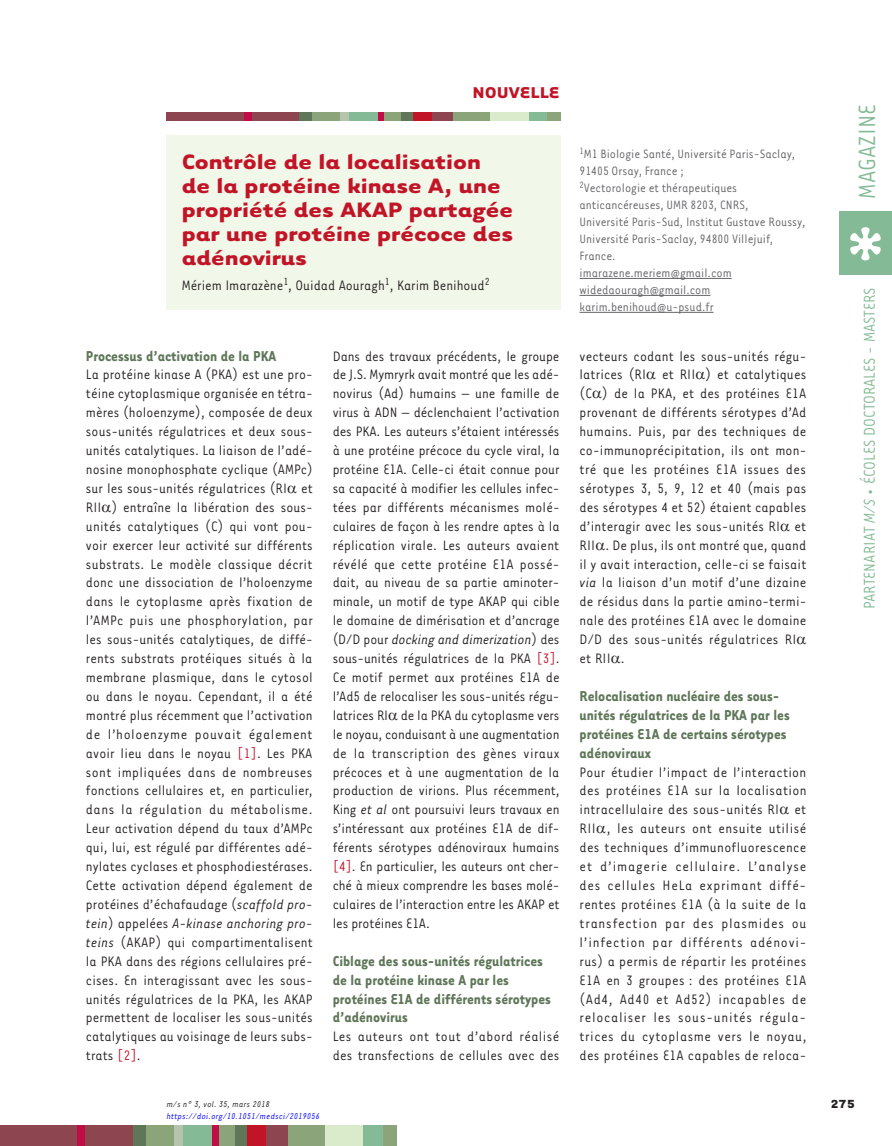
<style>
.page{position:relative;width:892px;height:1146px;background:#fff}
.page>*{position:absolute;margin:0;border:0;box-sizing:border-box;transform-origin:0 0}
.t1{font:27px "Tarzana Narrow";color:#84ba95}
.t2{font:700 24px/24px "Tarzana Wide";color:#c11527}
.t3{font:18px "Tarzana Narrow";color:#84ba95}
.t4{font:700 18px "Tarzana Wide";color:#c11527}
.t5{font:700 16.5px/18.9px "Tarzana Narrow";color:#5f7659}
.t6{font:15.75px/18.9px "Tarzana Narrow";letter-spacing:.01em;color:#231f20;text-align:justify}
.t7{font:13.95px/17px "Tarzana Narrow";color:#636366}
.t8{font:700 13.5px "Tarzana Wide";color:#231f20}
.t9{font:italic 9.75px "Tarzana Narrow";letter-spacing:.025em;color:#00f}
.t10{font:italic 9.75px "Tarzana Narrow";letter-spacing:.025em;color:#231f20}
.s1{color:#c11527}
.s2{font-style:italic}
</style>
<div class="page">
<div style="left:0;top:1125px;width:133px;height:20px;background:#8d454f"></div>
<div style="left:234px;top:1125px;width:13px;height:20px;background:#5f7659"></div>
<div style="left:77px;top:1125px;width:8px;height:20px;background:#c10d45"></div>
<div style="left:133px;top:1125px;width:21px;height:20px;background:#5f7659"></div>
<div style="left:146px;top:1125px;width:30px;height:20px;background:#8ba479"></div>
<div style="left:174px;top:1125px;width:9px;height:20px;background:#b6c4ad"></div>
<div style="left:183px;top:1125px;width:29px;height:20px;background:#84ba95"></div>
<div style="left:216px;top:1125px;width:19px;height:20px;background:#8ba479"></div>
<div style="left:212px;top:1125px;width:6px;height:20px;background:#c10d45"></div>
<div style="left:247px;top:1125px;width:27px;height:20px;background:#c11527"></div>
<div style="left:286px;top:1125px;width:39px;height:20px;background:#8ba479"></div>
<div style="left:266px;top:1125px;width:21px;height:20px;background:#8d454f"></div>
<div style="left:325px;top:1125px;width:39px;height:20px;background:#daebcb"></div>
<div style="left:363px;top:1125px;width:21px;height:20px;background:#84ba95"></div>
<div style="left:383px;top:1125px;width:13px;height:20px;background:#8ba479"></div>
<div style="left:839px;top:211px;width:52px;height:63px;background:#84ba95"></div>
<svg style="left:850px;top:227px;width:30px;height:33px"></svg>
<div style="left:167px;top:112px;width:133px;height:8px;background:#8d454f"></div>
<div style="left:299px;top:112px;width:27px;height:8px;background:#5f7659"></div>
<div style="left:400px;top:112px;width:13px;height:8px;background:#5f7659"></div>
<div style="left:312px;top:112px;width:30px;height:8px;background:#8ba479"></div>
<div style="left:348px;top:112px;width:30px;height:8px;background:#84ba95"></div>
<div style="left:528px;top:112px;width:20px;height:8px;background:#84ba95"></div>
<div style="left:382px;top:112px;width:18px;height:8px;background:#8ba479"></div>
<div style="left:547px;top:112px;width:14px;height:8px;background:#8ba479"></div>
<div style="left:451px;top:112px;width:39px;height:8px;background:#8ba479"></div>
<div style="left:490px;top:112px;width:38px;height:8px;background:#daebcb"></div>
<div style="left:340px;top:112px;width:9px;height:8px;background:#b6c4ad"></div>
<div style="left:244px;top:112px;width:7px;height:8px;background:#c10d45"></div>
<div style="left:378px;top:112px;width:6px;height:8px;background:#c10d45"></div>
<div style="left:413px;top:112px;width:27px;height:8px;background:#c11527"></div>
<div style="left:431px;top:112px;width:21px;height:8px;background:#8d454f"></div>
<div style="left:167px;top:135px;width:394px;height:175px;background:#f1f7e9"></div>
<hr style="left:579px;top:278px;width:152px;height:1px;background:#636366">
<hr style="left:579px;top:295px;width:131px;height:1px;background:#636366">
<hr style="left:579px;top:312px;width:134px;height:1px;background:#636366">
<p class="t4" style="left:472px;top:81px;width:89px">NOUVELLE</p>
<h2 class="t2" style="left:182px;top:148px;width:333px">Contrôle de la localisation de la protéine kinase A, une propriété des AKAP partagée par une protéine précoce des adénovirus</h2>
<p class="t6" style="left:182px;top:275px;width:309px">Mériem Imarazène<sup>1</sup>, Ouidad Aouragh<sup>1</sup>, Karim Benihoud<sup>2</sup></p>
<p class="t5" style="left:86px;top:345px;width:192px">Processus d’activation de la PKA</p>
<p class="t6" style="left:86px;top:364px;width:228px">La protéine kinase A (PKA) est une pro&shy;téine cytoplasmique organisée en tétra&shy;mères (holoenzyme), composée de deux sous-unités régulatrices et deux sous&shy;unités catalytiques. La liaison de l’adé&shy;nosine monophosphate cyclique (AMPc) sur les sous-unités régulatrices (RI et RII ) entraîne la libération des sous&shy;unités catalytiques (C) qui vont pou&shy;voir exercer leur activité sur différents substrats. Le modèle classique décrit donc une dissociation de l’holoenzyme dans le cytoplasme après fixation de l’AMPc puis une phosphorylation, par les sous-unités catalytiques, de diffé&shy;rents substrats protéiques situés à la membrane plasmique, dans le cytosol ou dans le noyau. Cependant, il a été montré plus récemment que l’activation de l’holoenzyme pouvait également avoir lieu dans le noyau <span class="s1">[1]</span>. Les PKA sont impliquées dans de nombreuses fonctions cellulaires et, en particulier, dans la régulation du métabolisme.<br>Leur activation dépend du taux d’AMPc qui, lui, est régulé par différentes adé&shy;nylates cyclases et phosphodiestérases.<br>Cette activation dépend également de protéines d’échafaudage (<span class="s2">scaffold pro&shy;tein</span>) appelées <span class="s2">A-kinase anchoring pro&shy;teins</span> (AKAP) qui compartimentalisent la PKA dans des régions cellulaires pré&shy;cises. En interagissant avec les sous&shy;unités régulatrices de la PKA, les AKAP permettent de localiser les sous-unités catalytiques au voisinage de leurs subs&shy;trats <span class="s1">[2]</span>.</p>
<p class="t6" style="left:332px;top:345px;width:228px">Dans des travaux précédents, le groupe de J.S. Mymryrk avait montré que les adé&shy;novirus (Ad) humains – une famille de virus à ADN – déclenchaient l’activation des PKA. Les auteurs s’étaient intéressés à une protéine précoce du cycle viral, la protéine E1A. Celle-ci était connue pour sa capacité à modifier les cellules infec&shy;tées par différents mécanismes molé&shy;culaires de façon à les rendre aptes à la réplication virale. Les auteurs avaient révélé que cette protéine E1A possé&shy;dait, au niveau de sa partie aminoter&shy;minale, un motif de type AKAP qui cible le domaine de dimérisation et d’ancrage (D/D pour <span class="s2">docking and dimerization</span>) des sous-unités régulatrices de la PKA <span class="s1">[3]</span>.<br>Ce motif permet aux protéines E1A de l’Ad5 de relocaliser les sous-unités régu&shy;latrices RI de la PKA du cytoplasme vers le noyau, conduisant à une augmentation de la transcription des gènes viraux précoces et à une augmentation de la production de virions. Plus récemment, King <span class="s2">et al</span> ont poursuivi leurs travaux en s’intéressant aux protéines E1A de dif&shy;férents sérotypes adénoviraux humains <span class="s1">[4]</span>. En particulier, les auteurs ont cher&shy;ché à mieux comprendre les bases molé&shy;culaires de l’interaction entre les AKAP et les protéines E1A.</p>
<p class="t5" style="left:332px;top:950px;width:220px">Ciblage des sous-unités régulatrices de la protéine kinase A par les protéines E1A de différents sérotypes d’adénovirus</p>
<p class="t6" style="left:332px;top:1026px;width:228px">Les auteurs ont tout d’abord réalisé des transfections de cellules avec des</p>
<p class="t7" style="left:579px;top:145px;width:227px"><sup>1</sup>M1 Biologie Santé, Université Paris-Saclay,<br>91405 Orsay, France ;<br><sup>2</sup>Vectorologie et thérapeutiques anticancéreuses, UMR 8203, CNRS,<br>Université Paris-Sud, Institut Gustave Roussy,<br>Université Paris-Saclay, 94800 Villejuif,<br>France.<br>imarazene.meriem@gmail.com widedaouragh@gmail.com karim.benihoud@u-psud.fr</p>
<p class="t6" style="left:579px;top:345px;width:228px;text-align:left">vecteurs codant les sous-unités régu&shy;latrices (RI et RII ) et catalytiques (C ) de la PKA, et des protéines E1A provenant de différents sérotypes d’Ad humains. Puis, par des techniques de co-immunoprécipitation, ils ont mon&shy;tré que les protéines E1A issues des sérotypes 3, 5, 9, 12 et 40 (mais pas des sérotypes 4 et 52) étaient capables d’interagir avec les sous-unités RI et RII . De plus, ils ont montré que, quand il y avait interaction, celle-ci se faisait <span class="s2">via</span> la liaison d’un motif d’une dizaine de résidus dans la partie amino-termi&shy;nale des protéines E1A avec le domaine D/D des sous-unités régulatrices RI et RII .</p>
<p class="t5" style="left:579px;top:685px;width:211px">Relocalisation nucléaire des sous&shy;unités régulatrices de la PKA par les protéines E1A de certains sérotypes adénoviraux</p>
<p class="t6" style="left:579px;top:761px;width:228px">Pour étudier l’impact de l’interaction des protéines E1A sur la localisation intracellulaire des sous-unités RI et RII , les auteurs ont ensuite utilisé des techniques d’immunofluorescence et d’imagerie cellulaire. L’analyse des cellules HeLa exprimant diffé&shy;rentes protéines E1A (à la suite de la transfection par des plasmides ou l’infection par différents adénovi&shy;rus) a permis de répartir les protéines E1A en 3 groupes : des protéines E1A (Ad4, Ad40 et Ad52) incapables de relocaliser les sous-unités régula&shy;trices du cytoplasme vers le noyau, des protéines E1A capables de reloca-</p>
<h1 class="t1" style="left:850px;top:198px;width:96px;rotate:-90deg">MAGAZINE</h1>
<p class="t3" style="left:858px;top:609px;width:323px;rotate:-90deg">PARTENARIAT <span class="s2">M/S</span> • ÉCOLES DOCTORALES - MASTERS</p>
<p class="t10" style="left:167px;top:1098px;width:105px">m/s n° 3, vol. 35, mars 2018</p>
<p class="t8" style="left:830px;top:1094px;width:26px">275</p>
<p class="t9" style="left:167px;top:1110px;width:155px">https://doi.org/10.1051/medsci/2019056</p>
</div>
